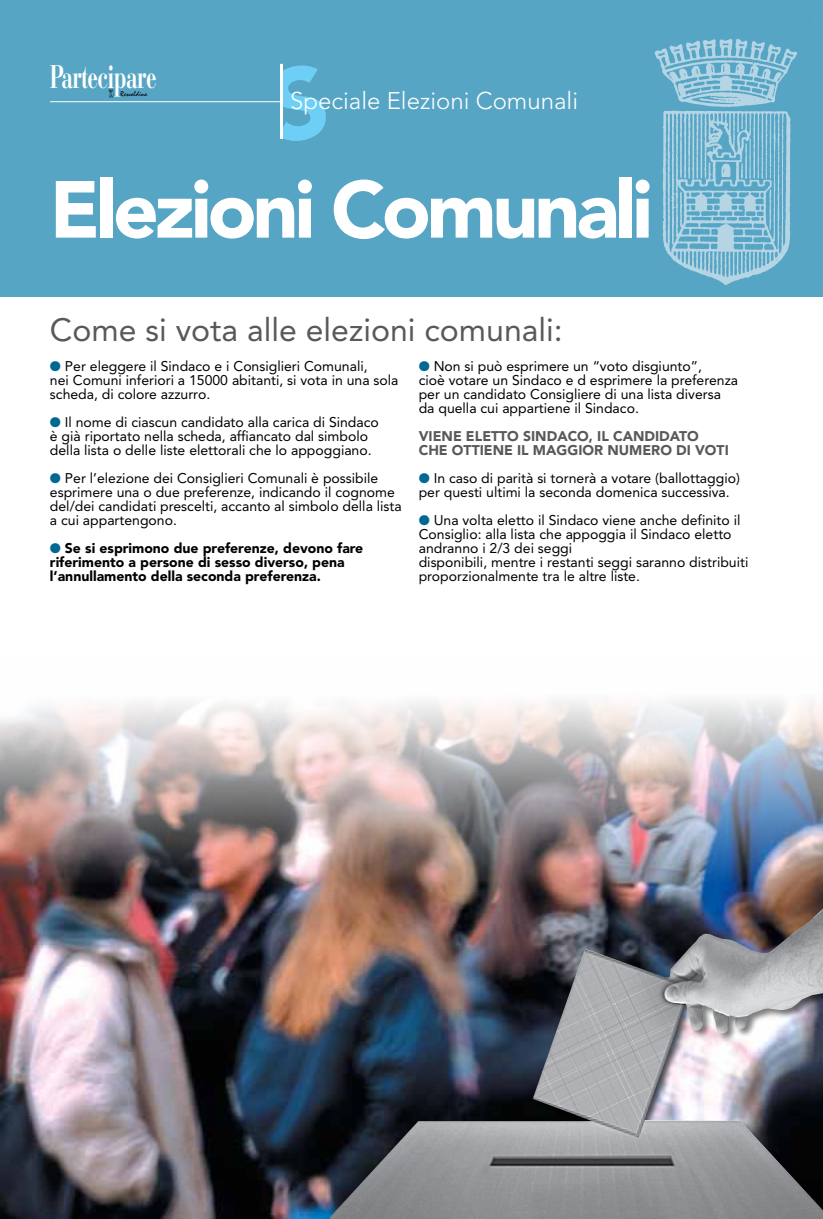
<style>
.page{position:relative;width:823px;height:1219px;background:#fff}
.page>*{position:absolute;margin:0;border:0;box-sizing:border-box;transform-origin:0 0}
.t1{font:900 80px "Avenir LT Std";color:#fff}
.t2{font:700 32.5px "Bauer Bodoni Std";letter-spacing:-.03em;color:#fff;scale:.65 1}
.t3{font:32px "Avenir LT Std";color:#58595b}
.t4{font:300 24px "Avenir LT Std";color:#fff}
.t5{font:14px/14px "Avenir LT Std";color:#000}
.t6{font:900 14px/14px "Avenir LT Std";color:#000}
.t7{font:900 14px "Avenir LT Std";color:#58595b}
.t8{font:6.9px "Mistral Std";color:#000}
.s1{color:#006991}
</style>
<div class="page">
<div style="left:0;top:0;width:822px;height:297px;background:#57a5c4"></div>
<svg style="left:109px;top:89px;width:5px;height:8px"></svg>
<hr style="left:50px;top:101px;width:231px;height:1px;background:#fff">
<img style="left:0;top:700px;width:822px;height:519px">
<img style="left:654px;top:38px;width:143px;height:247px">
<div style="left:329px;top:901px;width:493px;height:318px;background:#000;opacity:.5"></div>
<img style="left:330px;top:909px;width:492px;height:310px">
<svg style="left:266px;top:63px;width:17px;height:76px"></svg>
<h2 class="t2" style="left:50px;top:57px;width:165px">Partecipare</h2>
<p class="t8" style="left:120px;top:90px;width:28px">Rescaldina</p>
<h3 class="t4" style="left:290px;top:86px;width:289px">Speciale Elezioni Comunali</h3>
<h1 class="t1" style="left:50px;top:161px;width:604px">Elezioni Comunali</h1>
<h3 class="t3" style="left:50px;top:311px;width:514px">Come si vota alle elezioni comunali:</h3>
<p class="t5" style="left:50px;top:359px;width:350px"><span class="s1">●</span> Per eleggere il Sindaco e i Consiglieri Comunali,<br>nei Comuni inferiori a 15000 abitanti, si vota in una sola scheda, di colore azzurro.</p>
<p class="t5" style="left:50px;top:415px;width:330px"><span class="s1">●</span> Il nome di ciascun candidato alla carica di Sindaco è già riportato nella scheda, affiancato dal simbolo della lista o delle liste elettorali che lo appoggiano.</p>
<p class="t5" style="left:50px;top:471px;width:353px"><span class="s1">●</span> Per l’elezione dei Consiglieri Comunali è possibile esprimere una o due preferenze, indicando il cognome del/dei candidati prescelti, accanto al simbolo della lista a cui appartengono.</p>
<p class="t6" style="left:50px;top:541px;width:315px"><span class="s1">●</span> Se si esprimono due preferenze, devono fare riferimento a persone di sesso diverso, pena l’annullamento della seconda preferenza.</p>
<p class="t5" style="left:418px;top:359px;width:321px"><span class="s1">●</span> Non si può esprimere un “voto disgiunto”,<br>cioè votare un Sindaco e d esprimere la preferenza per un candidato Consigliere di una lista diversa da quella cui appartiene il Sindaco.</p>
<p class="t7" style="left:418px;top:427px;width:83px">VIENE ELETTO</p>
<p class="t7" style="left:522px;top:427px;width:158px">SIN DACO, IL CAN DIDATO</p>
<p class="t7" style="left:418px;top:441px;width:42px">CHE OTTI</p>
<p class="t7" style="left:483px;top:441px;width:136px">ENE IL MAGGIOR NUM</p>
<p class="t7" style="left:642px;top:441px;width:71px">ERO DI VOTI</p>
<p class="t5" style="left:418px;top:471px;width:322px"><span class="s1">●</span> In caso di parità si tornerà a votare (ballottaggio) per questi ultimi la seconda domenica successiva.</p>
<p class="t5" style="left:418px;top:513px;width:331px"><span class="s1">●</span> Una volta eletto il Sindaco viene anche definito il Consiglio: alla lista che appoggia il Sindaco eletto andranno i 2/3 dei seggi<br>disponibili, mentre i restanti seggi saranno distribuiti proporzionalmente tra le altre liste.</p>
</div>
